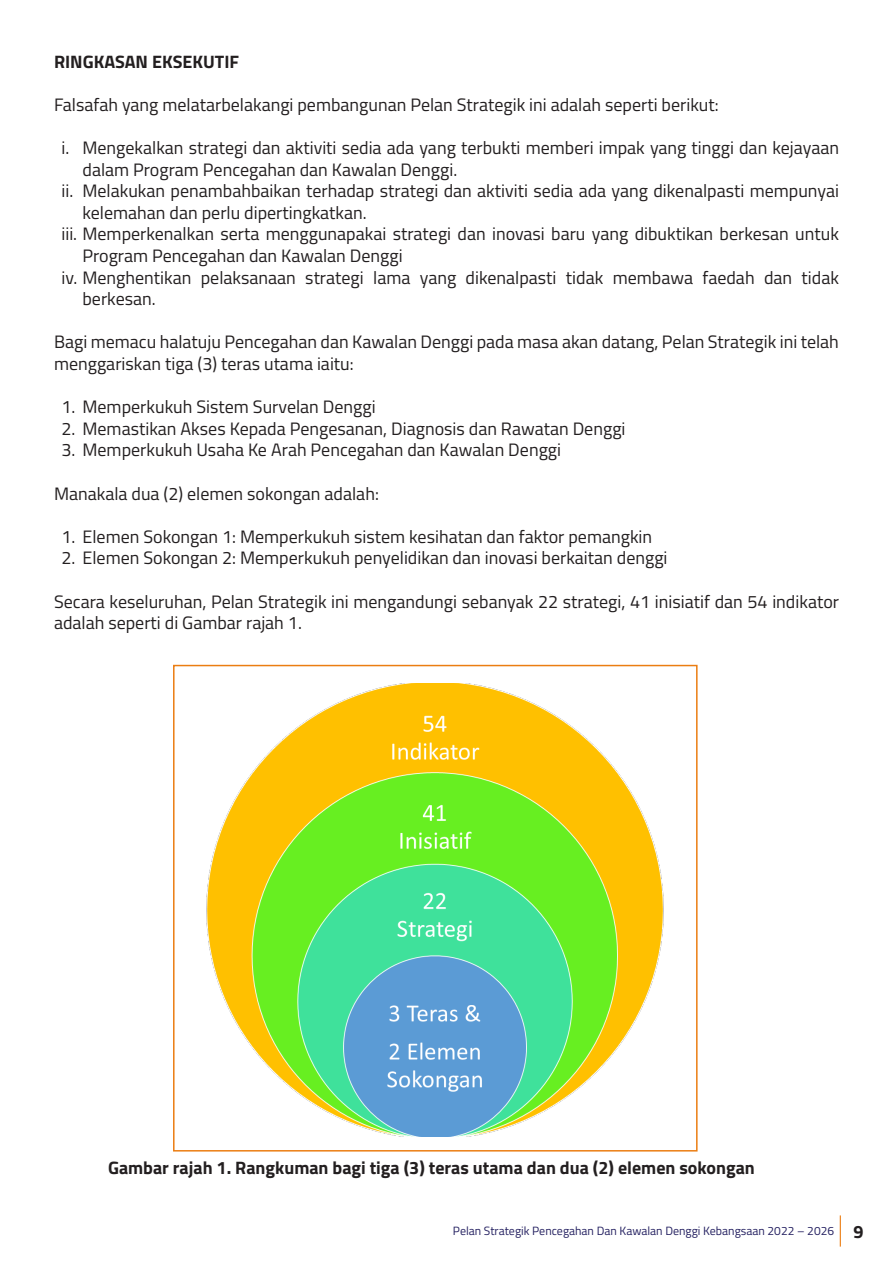
<style>
.page{position:relative;width:893px;height:1263px;background:#fff}
.page>*{position:absolute;margin:0;border:0;box-sizing:border-box;transform-origin:0 0}
.t1{font:18px/21.6px "Titillium";color:#231f20}
.t2{font:700 18px "Titillium";color:#231f20}
.t3{font:12px "Titillium";color:#252161}
.s1{font-weight:700;font-size:18px;color:#231f20}
</style>
<div class="page">
<hr style="left:840px;top:1215px;width:1px;height:31px;background:#eb7d12">
<svg style="left:206px;top:683px;width:458px;height:453px"></svg>
<div style="left:173px;top:665px;width:525px;height:486px;border:2px solid #eb7d12"></div>
<p class="t2" style="left:54px;top:47px;width:187px">RINGKASAN EKSEKUTIF</p>
<p class="t1" style="left:54px;top:93px;width:666px">Falsafah yang melatarbelakangi pembangunan Pelan Strategik ini adalah seperti berikut:</p>
<p class="t1" style="left:82px;top:136px;width:758px;text-indent:-21px">i. Mengekalkan strategi dan aktiviti sedia ada yang terbukti memberi impak yang tinggi dan kejayaan dalam Program Pencegahan dan Kawalan Denggi.</p>
<p class="t1" style="left:82px;top:179px;width:758px;text-indent:-21px">ii. Melakukan penambahbaikan terhadap strategi dan aktiviti sedia ada yang dikenalpasti mempunyai kelemahan dan perlu dipertingkatkan.</p>
<p class="t1" style="left:82px;top:222px;width:758px;text-indent:-21px">iii. Memperkenalkan serta menggunapakai strategi dan inovasi baru yang dibuktikan berkesan untuk<br>Program Pencegahan dan Kawalan Denggi</p>
<p class="t1" style="left:82px;top:266px;width:758px;text-indent:-21px">iv. Menghentikan pelaksanaan strategi lama yang dikenalpasti tidak membawa faedah dan tidak berkesan.</p>
<p class="t1" style="left:54px;top:330px;width:786px">Bagi memacu halatuju Pencegahan dan Kawalan Denggi pada masa akan datang, Pelan Strategik ini telah menggariskan tiga (3) teras utama iaitu:</p>
<p class="t1" style="left:62px;top:395px;width:316px">1. Memperkukuh Sistem Survelan Denggi</p>
<p class="t1" style="left:62px;top:417px;width:565px">2. Memastikan Akses Kepada Pengesanan, Diagnosis dan Rawatan Denggi</p>
<p class="t1" style="left:62px;top:438px;width:501px">3. Memperkukuh Usaha Ke Arah Pencegahan dan Kawalan Denggi</p>
<p class="t1" style="left:54px;top:482px;width:326px">Manakala dua (2) elemen sokongan adalah:</p>
<p class="t1" style="left:62px;top:525px;width:592px">1. Elemen Sokongan 1: Memperkukuh sistem kesihatan dan faktor pemangkin</p>
<p class="t1" style="left:62px;top:546px;width:608px">2. Elemen Sokongan 2: Memperkukuh penyelidikan dan inovasi berkaitan denggi</p>
<p class="t1" style="left:54px;top:590px;width:786px">Secara keseluruhan, Pelan Strategik ini mengandungi sebanyak 22 strategi, 41 inisiatif dan 54 indikator adalah seperti di Gambar rajah 1.</p>
<p class="t2" style="left:108px;top:1154px;width:648px">Gambar rajah 1. Rangkuman bagi tiga (3) teras utama dan dua (2) elemen sokongan</p>
<p class="t3" style="left:453px;top:1222px;width:412px">Pelan Strategik Pencegahan Dan Kawalan Denggi Kebangsaan 2022 – 2026 <span class="s1">9</span></p>
</div>
